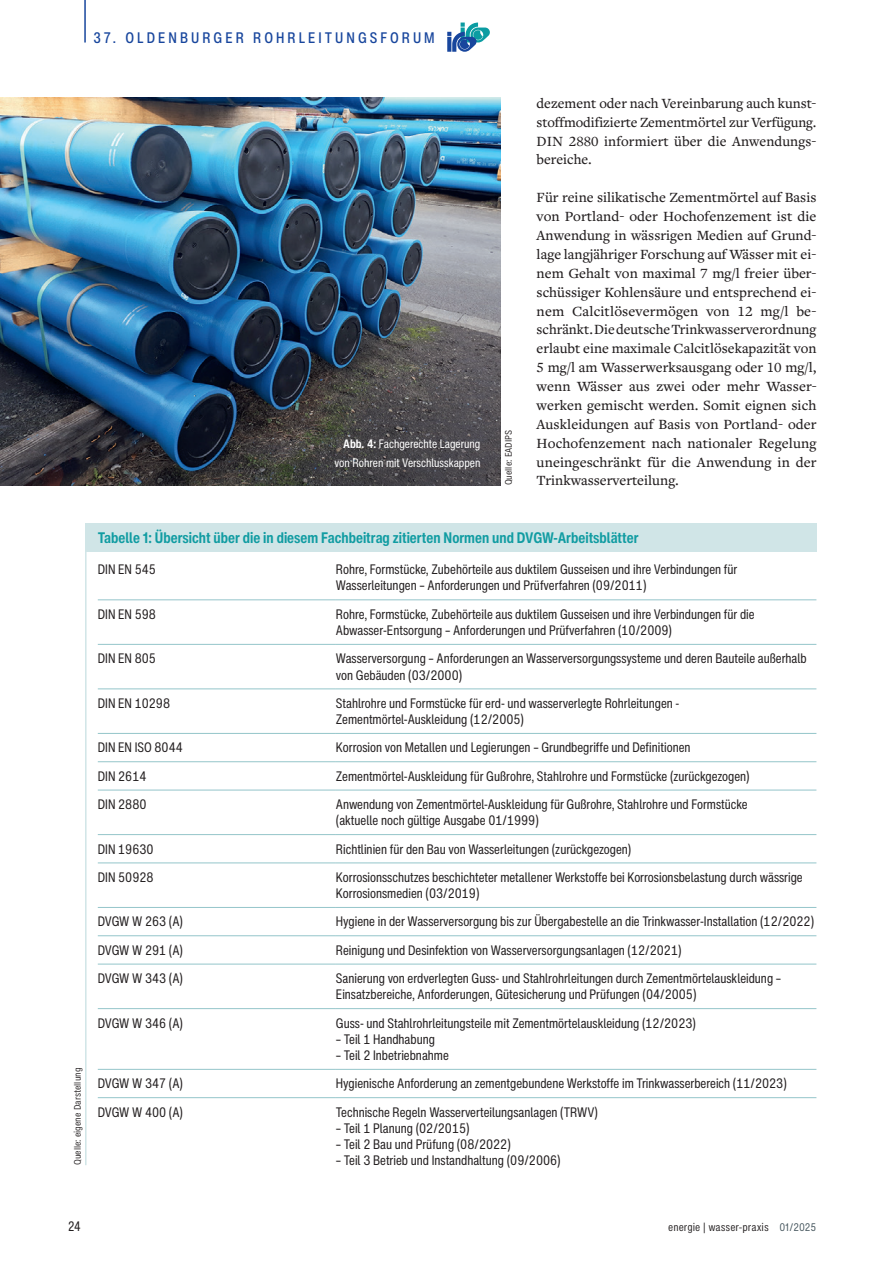
<style>
.page{position:relative;width:893px;height:1263px;background:#fff}
.page>*{position:absolute;margin:0;border:0;box-sizing:border-box;transform-origin:0 0}
.t1{font:700 condensed 15px "Helvetica Now Text";color:#119ca2}
.t2{font:500 condensed 15px "Helvetica Now Text";letter-spacing:.2em;color:#18469d}
.t3{font:500 14.7px/18.9px "Freight Text Pro";letter-spacing:.005em;color:#231f20;text-align:justify}
.t4{font:condensed 13.5px/16.2px "Helvetica Now Text";color:#231f20}
.t5{font:condensed 12px/18.9px "Helvetica Now Text";color:#fff;text-align:right}
.t6{font:condensed 10.5px "Helvetica Now Micro";color:#231f20}
.t7{font:condensed 9px "Helvetica Now Micro";color:#231f20}
.s1{font-weight:700}
.s2{color:#45555d}
</style>
<div class="page">
<hr style="left:98px;top:644px;width:238px;height:1px;background:#94c5ca">
<hr style="left:98px;top:1097px;width:238px;height:1px;background:#94c5ca">
<hr style="left:336px;top:644px;width:480px;height:1px;background:#94c5ca">
<hr style="left:336px;top:1097px;width:480px;height:1px;background:#94c5ca">
<hr style="left:98px;top:688px;width:238px;height:1px;background:#94c5ca">
<hr style="left:98px;top:733px;width:238px;height:1px;background:#94c5ca">
<hr style="left:336px;top:688px;width:480px;height:1px;background:#94c5ca">
<hr style="left:336px;top:733px;width:480px;height:1px;background:#94c5ca">
<hr style="left:98px;top:599px;width:238px;height:1px;background:#94c5ca">
<hr style="left:336px;top:599px;width:480px;height:1px;background:#94c5ca">
<hr style="left:98px;top:761px;width:238px;height:1px;background:#94c5ca">
<hr style="left:336px;top:761px;width:480px;height:1px;background:#94c5ca">
<hr style="left:98px;top:790px;width:238px;height:1px;background:#94c5ca">
<hr style="left:336px;top:790px;width:480px;height:1px;background:#94c5ca">
<hr style="left:98px;top:834px;width:238px;height:1px;background:#94c5ca">
<hr style="left:336px;top:834px;width:480px;height:1px;background:#94c5ca">
<hr style="left:98px;top:862px;width:238px;height:1px;background:#94c5ca">
<hr style="left:336px;top:862px;width:480px;height:1px;background:#94c5ca">
<hr style="left:98px;top:907px;width:238px;height:1px;background:#94c5ca">
<hr style="left:336px;top:907px;width:480px;height:1px;background:#94c5ca">
<hr style="left:98px;top:935px;width:238px;height:1px;background:#94c5ca">
<hr style="left:336px;top:935px;width:480px;height:1px;background:#94c5ca">
<hr style="left:98px;top:964px;width:238px;height:1px;background:#94c5ca">
<hr style="left:336px;top:964px;width:480px;height:1px;background:#94c5ca">
<hr style="left:98px;top:1008px;width:238px;height:1px;background:#94c5ca">
<hr style="left:336px;top:1008px;width:480px;height:1px;background:#94c5ca">
<hr style="left:98px;top:1069px;width:238px;height:1px;background:#94c5ca">
<hr style="left:336px;top:1069px;width:480px;height:1px;background:#94c5ca">
<div style="left:85px;top:523px;width:731px;height:29px;background:#d0e5e7"></div>
<hr style="left:85px;top:538px;width:2px;height:627px;background:#d0e5e7">
<img style="left:0;top:98px;width:501px;height:387px">
<svg style="left:447px;top:23px;width:43px;height:29px"></svg>
<hr style="left:84px;top:0;width:2px;height:43px;background:#18469d">
<p class="t2" style="left:94px;top:27px;width:343px">37. OLDENBURGER ROHRLEITUNGSFORUM</p>
<p class="t5" style="left:334px;top:434px;width:147px"><span class="s1">Abb. 4:</span> Fachgerechte Lagerung von Rohren mit Verschlusskappen</p>
<p class="t7" style="left:502px;top:485px;width:57px;rotate:-90deg">Quelle: EADIPS</p>
<p class="t3" style="left:537px;top:93px;width:281px">dezement oder nach Vereinbarung auch kunst&shy;stoffmodifizierte Zementmörtel zur Verfügung.<br>DIN 2880 informiert über die Anwendungs&shy;bereiche.</p>
<p class="t3" style="left:537px;top:188px;width:281px">Für reine silikatische Zementmörtel auf Basis von Portland- oder Hochofenzement ist die Anwendung in wässrigen Medien auf Grund&shy;lage langjähriger Forschung auf Wässer mit ei&shy;nem Gehalt von maximal 7 mg/l freier über&shy;schüssiger Kohlensäure und entsprechend ei&shy;nem Calcitlösevermögen von 12 mg/l be&shy;schränkt. Die deutsche Trinkwasserverordnung erlaubt eine maximale Calcitlösekapazität von 5 mg/l am Wasserwerksausgang oder 10 mg/l, wenn Wässer aus zwei oder mehr Wasser&shy;werken gemischt werden. Somit eignen sich Auskleidungen auf Basis von Portland- oder Hochofenzement nach nationaler Regelung uneingeschränkt für die Anwendung in der Trinkwasserverteilung.</p>
<p class="t7" style="left:71px;top:1165px;width:99px;rotate:-90deg">Quelle: eigene Darstellung</p>
<p class="t1" style="left:98px;top:528px;width:542px">Tabelle 1: Übersicht über die in diesem Fachbeitrag zitierten Normen und DVGW-Arbeitsblätter</p>
<p class="t4" style="left:98px;top:561px;width:60px">DIN EN 545</p>
<p class="t4" style="left:336px;top:561px;width:403px">Rohre, Formstücke, Zubehörteile aus duktilem Gusseisen und ihre Verbindungen für<br>Wasserleitungen – Anforderungen und Prüfverfahren (09/2011)</p>
<p class="t4" style="left:98px;top:606px;width:60px">DIN EN 598</p>
<p class="t4" style="left:336px;top:606px;width:420px">Rohre, Formstücke, Zubehörteile aus duktilem Gusseisen und ihre Verbindungen für die<br>Abwasser-Entsorgung – Anforderungen und Prüfverfahren (10/2009)</p>
<p class="t4" style="left:98px;top:650px;width:60px">DIN EN 805</p>
<p class="t4" style="left:336px;top:650px;width:472px">Wasserversorgung – Anforderungen an Wasserversorgungssysteme und deren Bauteile außerhalb von Gebäuden (03/2000)</p>
<p class="t4" style="left:98px;top:695px;width:74px">DIN EN 10298</p>
<p class="t4" style="left:336px;top:695px;width:345px">Stahlrohre und Formstücke für erd- und wasserverlegte Rohrleitungen -<br>Zementmörtel-Auskleidung (12/2005)</p>
<p class="t4" style="left:98px;top:739px;width:87px">DIN EN ISO 8044</p>
<p class="t4" style="left:336px;top:739px;width:356px">Korrosion von Metallen und Legierungen – Grundbegriffe und Definitionen</p>
<p class="t4" style="left:98px;top:768px;width:50px">DIN 2614</p>
<p class="t4" style="left:336px;top:768px;width:415px">Zementmörtel-Auskleidung für Gußrohre, Stahlrohre und Formstücke (zurückgezogen)</p>
<p class="t4" style="left:98px;top:796px;width:50px">DIN 2880</p>
<p class="t4" style="left:336px;top:796px;width:413px">Anwendung von Zementmörtel-Auskleidung für Gußrohre, Stahlrohre und Formstücke (aktuelle noch gültige Ausgabe 01/1999)</p>
<p class="t4" style="left:98px;top:841px;width:57px">DIN 19630</p>
<p class="t4" style="left:336px;top:841px;width:297px">Richtlinien für den Bau von Wasserleitungen (zurückgezogen)</p>
<p class="t4" style="left:98px;top:869px;width:57px">DIN 50928</p>
<p class="t4" style="left:336px;top:869px;width:468px">Korrosionsschutzes beschichteter metallener Werkstoffe bei Korrosionsbelastung durch wässrige<br>Korrosionsmedien (03/2019)</p>
<p class="t4" style="left:98px;top:913px;width:87px">DVGW W 263 (A)</p>
<p class="t4" style="left:336px;top:913px;width:480px">Hygiene in der Wasserversorgung bis zur Übergabestelle an die Trinkwasser-Installation (12/2022)</p>
<p class="t4" style="left:98px;top:942px;width:87px">DVGW W 291 (A)</p>
<p class="t4" style="left:336px;top:942px;width:347px">Reinigung und Desinfektion von Wasserversorgungsanlagen (12/2021)</p>
<p class="t4" style="left:98px;top:970px;width:87px">DVGW W 343 (A)</p>
<p class="t4" style="left:336px;top:970px;width:447px">Sanierung von erdverlegten Guss- und Stahlrohrleitungen durch Zementmörtelauskleidung –<br>Einsatzbereiche, Anforderungen, Gütesicherung und Prüfungen (04/2005)</p>
<p class="t4" style="left:98px;top:1015px;width:87px">DVGW W 346 (A)</p>
<p class="t4" style="left:336px;top:1015px;width:362px">Guss- und Stahlrohrleitungsteile mit Zementmörtelauskleidung (12/2023)</p>
<p class="t4" style="left:336px;top:1031px;width:101px">– Teil 1 Handhabung</p>
<p class="t4" style="left:336px;top:1047px;width:114px">– Teil 2 Inbetriebnahme</p>
<p class="t4" style="left:98px;top:1075px;width:87px">DVGW W 347 (A)</p>
<p class="t4" style="left:336px;top:1075px;width:452px">Hygienische Anforderung an zementgebundene Werkstoffe im Trinkwasserbereich (11/2023)</p>
<p class="t4" style="left:98px;top:1104px;width:87px">DVGW W 400 (A)</p>
<p class="t4" style="left:336px;top:1104px;width:263px">Technische Regeln Wasserverteilungsanlagen (TRWV)</p>
<p class="t4" style="left:336px;top:1120px;width:135px">– Teil 1 Planung (02/2015)</p>
<p class="t4" style="left:336px;top:1136px;width:176px">– Teil 2 Bau und Prüfung (08/2022)</p>
<p class="t4" style="left:336px;top:1152px;width:226px">– Teil 3 Betrieb und Instandhaltung (09/2006)</p>
<p class="t4" style="left:68px;top:1218px;width:14px">24</p>
<p class="t6" style="left:668px;top:1220px;width:150px">energie | wasser-praxis <span class="s2">01/2025</span></p>
</div>
